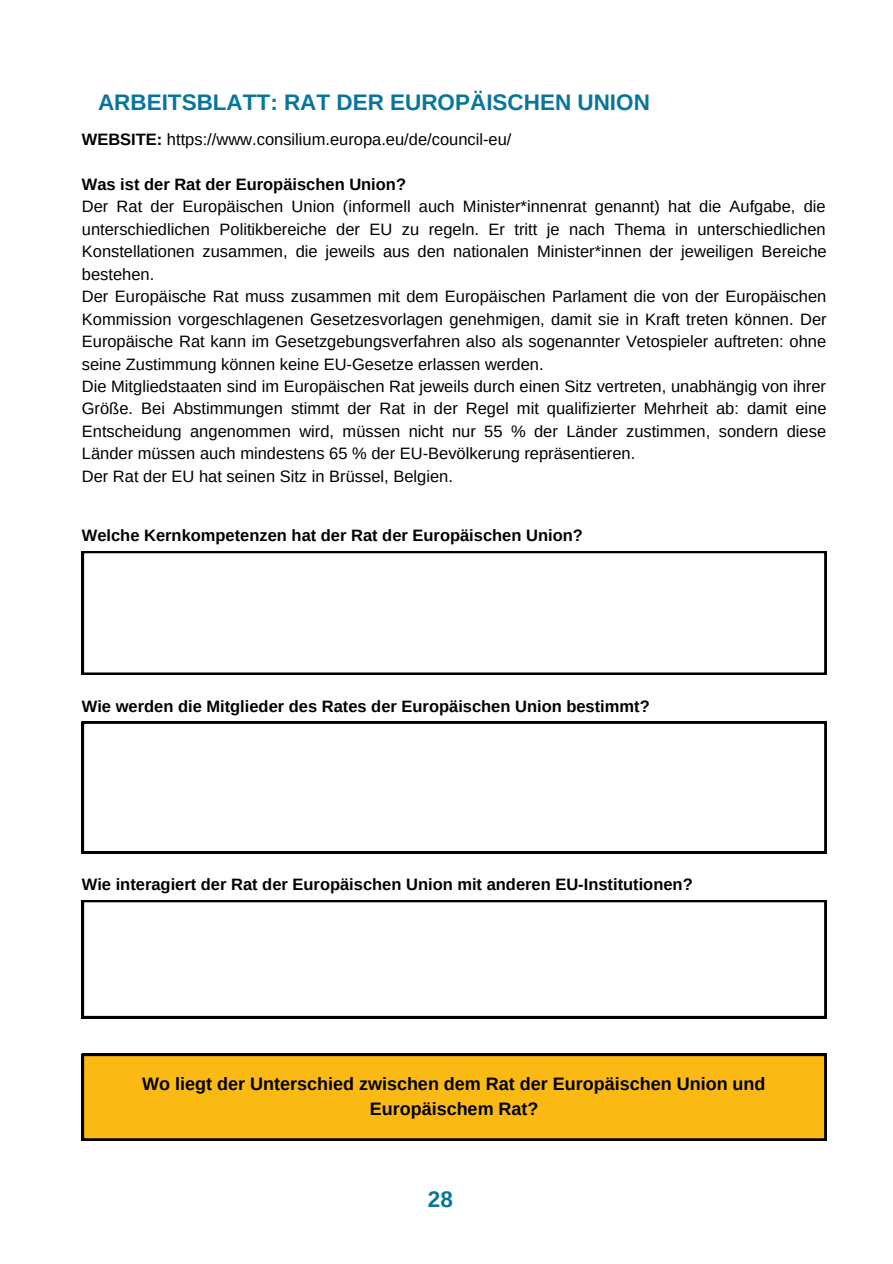
<style>
.page{position:relative;width:893px;height:1264px;background:#fff}
.page>*{position:absolute;margin:0;border:0;box-sizing:border-box;transform-origin:0 0}
.t1{font:700 22.5px "Arimo";color:#08759d}
.t2{font:700 18px/24.8px "Arimo";color:#000;text-align:center}
.t3{font:16.5px/22.5px "Arimo";color:#000}
.t4{font:700 16.5px "Arimo";color:#000}
.s1{font-weight:700}
</style>
<div class="page">
<svg style="left:82px;top:551px;width:744px;height:123px"></svg>
<svg style="left:82px;top:721px;width:744px;height:132px"></svg>
<svg style="left:82px;top:900px;width:744px;height:118px"></svg>
<svg style="left:82px;top:1053px;width:744px;height:87px"></svg>
<h1 class="t1" style="left:98px;top:89px;width:553px">ARBEITSBLATT: RAT DER EUROPÄISCHEN UNION</h1>
<p class="t3" style="left:82px;top:128px;width:431px"><span class="s1">WEBSITE:</span> https://www.consilium.europa.eu/de/council-eu/</p>
<p class="t4" style="left:82px;top:175px;width:326px">Was ist der Rat der Europäischen Union?</p>
<p class="t3" style="left:82px;top:195px;width:746px">Der Rat der Europäischen Union (informell auch Minister*innenrat genannt) hat die Aufgabe, die unterschiedlichen Politikbereiche der EU zu regeln. Er tritt je nach Thema in unterschiedlichen Konstellationen zusammen, die jeweils aus den nationalen Minister*innen der jeweiligen Bereiche bestehen.<br>Der Europäische Rat muss zusammen mit dem Europäischen Parlament die von der Europäischen Kommission vorgeschlagenen Gesetzesvorlagen genehmigen, damit sie in Kraft treten können. Der Europäische Rat kann im Gesetzgebungsverfahren also als sogenannter Vetospieler auftreten: ohne seine Zustimmung können keine EU-Gesetze erlassen werden.<br>Die Mitgliedstaaten sind im Europäischen Rat jeweils durch einen Sitz vertreten, unabhängig von ihrer Größe. Bei Abstimmungen stimmt der Rat in der Regel mit qualifizierter Mehrheit ab: damit eine Entscheidung angenommen wird, müssen nicht nur 55 % der Länder zustimmen, sondern diese Länder müssen auch mindestens 65 % der EU-Bevölkerung repräsentieren.<br>Der Rat der EU hat seinen Sitz in Brüssel, Belgien.</p>
<p class="t4" style="left:82px;top:526px;width:502px">Welche Kernkompetenzen hat der Rat der Europäischen Union?</p>
<p class="t4" style="left:82px;top:697px;width:569px">Wie werden die Mitglieder des Rates der Europäischen Union bestimmt?</p>
<p class="t4" style="left:82px;top:875px;width:612px">Wie interagiert der Rat der Europäischen Union mit anderen EU-Institutionen?</p>
<p class="t2" style="left:142px;top:1071px;width:624px">Wo liegt der Unterschied zwischen dem Rat der Europäischen Union und<br>Europäischem Rat?</p>
<h1 class="t1" style="left:428px;top:1186px;width:26px">28</h1>
</div>
